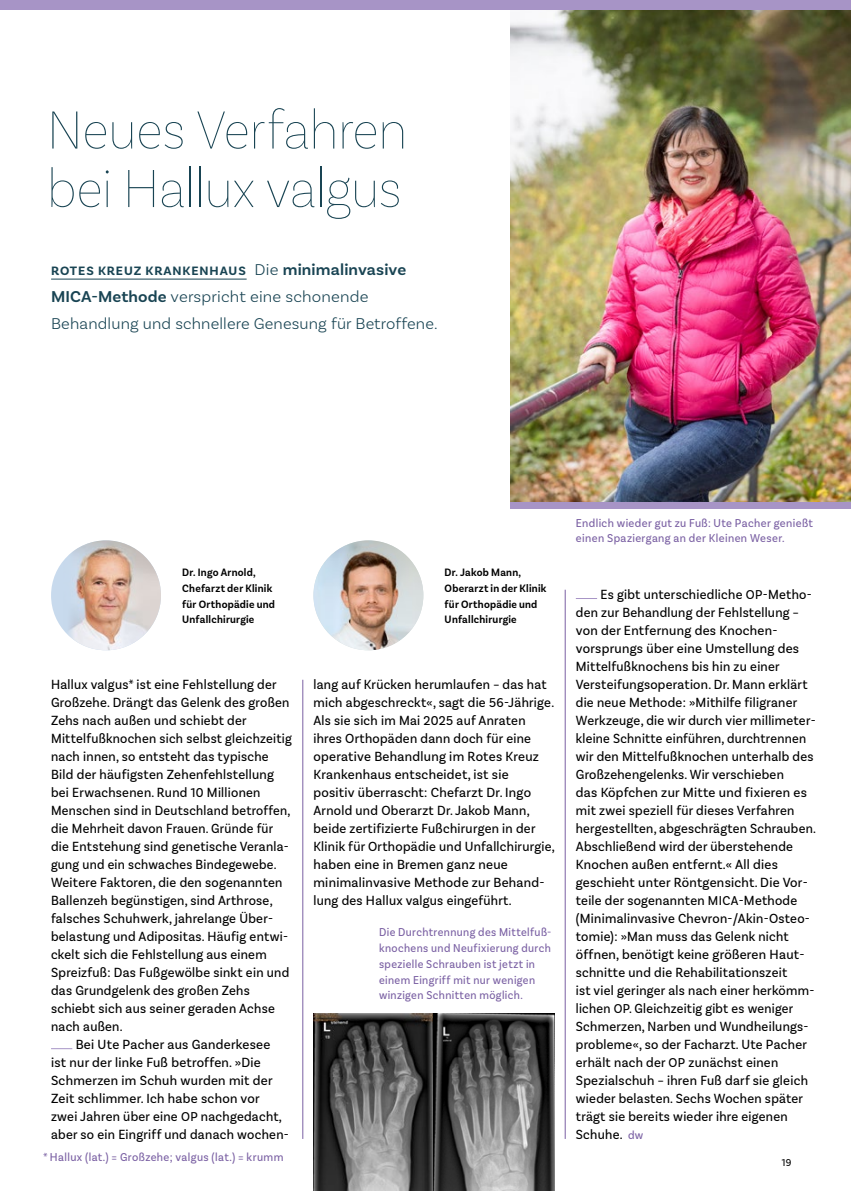
<style>
.page{position:relative;width:851px;height:1191px;background:#fff}
.page>*{position:absolute;margin:0;border:0;box-sizing:border-box;transform-origin:0 0}
.t1{font:100 57px/58.5px "Basic Sans Narrow";letter-spacing:-.015em;color:#194453}
.t2{font:300 16.5px/27px "Basic Sans";letter-spacing:.01em;color:#194453}
.t3{font:13.95px/18px "Basic Sans Narrow";letter-spacing:.02em;color:#000}
.t4{font:700 12.75px "Basic Sans";letter-spacing:.07em;color:#194453}
.t5{font:12px/15.8px "Basic Sans Narrow";letter-spacing:.035em;color:#7a60a3}
.t6{font:600 11.25px/15.8px "Basic Sans Narrow";letter-spacing:.025em;color:#000}
.t7{font:10.5px "Basic Sans Narrow";color:#000}
.s1{font-weight:300;font-size:16.5px}
.s2{font-weight:600;font-size:16.5px}
.s3{font-weight:600}
.s4{font-size:13.5px}
.s5{font-size:12px;color:#7a60a3}
</style>
<div class="page">
<img style="left:313px;top:1013px;width:241px;height:178px">
<img style="left:510px;top:9px;width:340px;height:493px">
<div style="left:0;top:0;width:850px;height:9px;background:#a794c6"></div>
<div style="left:510px;top:502px;width:340px;height:6px;background:#a794c6"></div>
<hr style="left:302px;top:680px;width:1px;height:459px;background:#7a60a3">
<hr style="left:565px;top:590px;width:1px;height:549px;background:#7a60a3">
<hr style="left:51px;top:279px;width:195px;height:1px;background:#194453">
<svg style="left:51px;top:1048px;width:21px;height:1px"></svg>
<svg style="left:575px;top:598px;width:22px;height:1px"></svg>
<div style="left:51px;top:540px;width:110px;height:110px;background:#c8daed;border-radius:50%"></div>
<img style="left:64px;top:540px;width:97px;height:110px">
<img style="left:313px;top:540px;width:110px;height:110px;border-radius:55px">
<h1 class="t1" style="left:47px;top:101px;width:362px">Neues Verfahren bei Hallux valgus</h1>
<p class="t4" style="left:51px;top:263px;width:356px">ROTES KREUZ KRANKENHAUS <span class="s1">Die</span> <span class="s2">minimalinvasive</span></p>
<p class="t2" style="left:51px;top:282px;width:388px"><span class="s3">MICA-Methode</span> verspricht eine schonende<br>Behandlung und schnellere Genesung für Betroffene.</p>
<p class="t6" style="left:182px;top:565px;width:94px">Dr. Ingo Arnold,<br>Chefarzt der Klinik für Orthopädie und<br>Unfallchirurgie</p>
<p class="t6" style="left:444px;top:565px;width:103px">Dr. Jakob Mann,<br>Oberarzt in der Klinik für Orthopädie und<br>Unfallchirurgie</p>
<p class="t3" style="left:51px;top:675px;width:227px">Hallux valgus* ist eine Fehlstellung der</p>
<p class="t3" style="left:51px;top:693px;width:240px">Großzehe. Drängt das Gelenk des großen</p>
<p class="t3" style="left:51px;top:711px;width:197px">Zehs nach außen und schiebt der</p>
<p class="t3" style="left:51px;top:729px;width:242px">Mittelfußknochen sich selbst gleichzeitig</p>
<p class="t3" style="left:51px;top:747px;width:219px">nach innen, so entsteht das typische</p>
<p class="t3" style="left:51px;top:765px;width:224px">Bild der häufigsten Zehenfehlstellung</p>
<p class="t3" style="left:51px;top:783px;width:211px">bei Erwachsenen. Rund <span class="s4">10</span> Millionen</p>
<p class="t3" style="left:51px;top:801px;width:241px">Menschen sind in Deutschland betroffen,</p>
<p class="t3" style="left:51px;top:819px;width:224px">die Mehrheit davon Frauen. Gründe für</p>
<p class="t3" style="left:51px;top:837px;width:239px">die Entstehung sind genetische Veranla-</p>
<p class="t3" style="left:51px;top:855px;width:227px">gung und ein schwaches Bindegewebe.</p>
<p class="t3" style="left:51px;top:873px;width:233px">Weitere Faktoren, die den sogenannten</p>
<p class="t3" style="left:51px;top:891px;width:223px">Ballenzeh begünstigen, sind Arthrose,</p>
<p class="t3" style="left:51px;top:909px;width:223px">falsches Schuhwerk, jahrelange Über-</p>
<p class="t3" style="left:51px;top:927px;width:238px">belastung und Adipositas. Häufig entwi-</p>
<p class="t3" style="left:51px;top:945px;width:217px">ckelt sich die Fehlstellung aus einem</p>
<p class="t3" style="left:51px;top:963px;width:240px">Spreizfuß: Das Fußgewölbe sinkt ein und</p>
<p class="t3" style="left:51px;top:981px;width:200px">das Grundgelenk des großen Zehs</p>
<p class="t3" style="left:51px;top:999px;width:225px">schiebt sich aus seiner geraden Achse</p>
<p class="t3" style="left:51px;top:1017px;width:73px">nach außen.</p>
<p class="t3" style="left:76px;top:1035px;width:196px">Bei Ute Pacher aus Ganderkesee</p>
<p class="t3" style="left:51px;top:1053px;width:211px">ist nur der linke Fuß betroffen. »Die</p>
<p class="t3" style="left:51px;top:1071px;width:223px">Schmerzen im Schuh wurden mit der</p>
<p class="t3" style="left:51px;top:1089px;width:210px">Zeit schlimmer. Ich habe schon vor</p>
<p class="t3" style="left:51px;top:1107px;width:232px">zwei Jahren über eine <span class="s4">OP</span> nachgedacht,</p>
<p class="t3" style="left:51px;top:1125px;width:239px">aber so ein Eingriff und danach wochen-</p>
<p class="t5" style="left:43px;top:1149px;width:242px">* Hallux (lat.) = Großzehe; valgus (lat.) = krumm</p>
<p class="t3" style="left:313px;top:675px;width:243px">lang auf Krücken herumlaufen – das hat mich abgeschreckt«, sagt die <span class="s4">56</span>-Jährige.<br>Als sie sich im Mai <span class="s4">2025</span> auf Anraten ihres Orthopäden dann doch für eine operative Behandlung im Rotes Kreuz Krankenhaus entscheidet, ist sie<br>positiv überrascht: Chefarzt Dr. Ingo Arnold und Oberarzt Dr. Jakob Mann, beide zertifizierte Fußchirurgen in der Klinik für Orthopädie und Unfallchirurgie, haben eine in Bremen ganz neue minimalinvasive Methode zur Behand&shy;lung des Hallux valgus eingeführt.</p>
<p class="t5" style="left:379px;top:924px;width:174px">Die Durchtrennung des Mittelfuß&shy;knochens und Neufixierung durch spezielle Schrauben ist jetzt in einem Eingriff mit nur wenigen winzigen Schnitten möglich.</p>
<p class="t5" style="left:575px;top:515px;width:238px">Endlich wieder gut zu Fuß: Ute Pacher genießt einen Spaziergang an der Kleinen Weser.</p>
<p class="t3" style="left:575px;top:585px;width:241px;text-indent:25px">Es gibt unterschiedliche <span class="s4">OP</span>-Metho&shy;den zur Behandlung der Fehlstellung – von der Entfernung des Knochen&shy;vorsprungs über eine Umstellung des Mittelfußknochens bis hin zu einer Versteifungsoperation. Dr. Mann erklärt die neue Methode: »Mithilfe filigraner Werkzeuge, die wir durch vier millimeter&shy;kleine Schnitte einführen, durchtrennen wir den Mittelfußknochen unterhalb des Großzehengelenks. Wir verschieben<br>das Köpfchen zur Mitte und fixieren es mit zwei speziell für dieses Verfahren hergestellten, abgeschrägten Schrauben.<br>Abschließend wird der überstehende Knochen außen entfernt.« All dies geschieht unter Röntgensicht. Die Vor&shy;teile der sogenannten <span class="s4">MICA</span>-Methode (Minimalinvasive Chevron-/Akin-Osteo&shy;tomie): »Man muss das Gelenk nicht öffnen, benötigt keine größeren Haut&shy;schnitte und die Rehabilitationszeit<br>ist viel geringer als nach einer herkömm&shy;lichen <span class="s4">OP</span>. Gleichzeitig gibt es weniger Schmerzen, Narben und Wundheilungs&shy;probleme«, so der Facharzt. Ute Pacher erhält nach der <span class="s4">OP</span> zunächst einen Spezialschuh – ihren Fuß darf sie gleich wieder belasten. Sechs Wochen später trägt sie bereits wieder ihre eigenen Schuhe. <span class="s5">dw</span></p>
<p class="t7" style="left:781px;top:1156px;width:11px">19</p>
</div>
